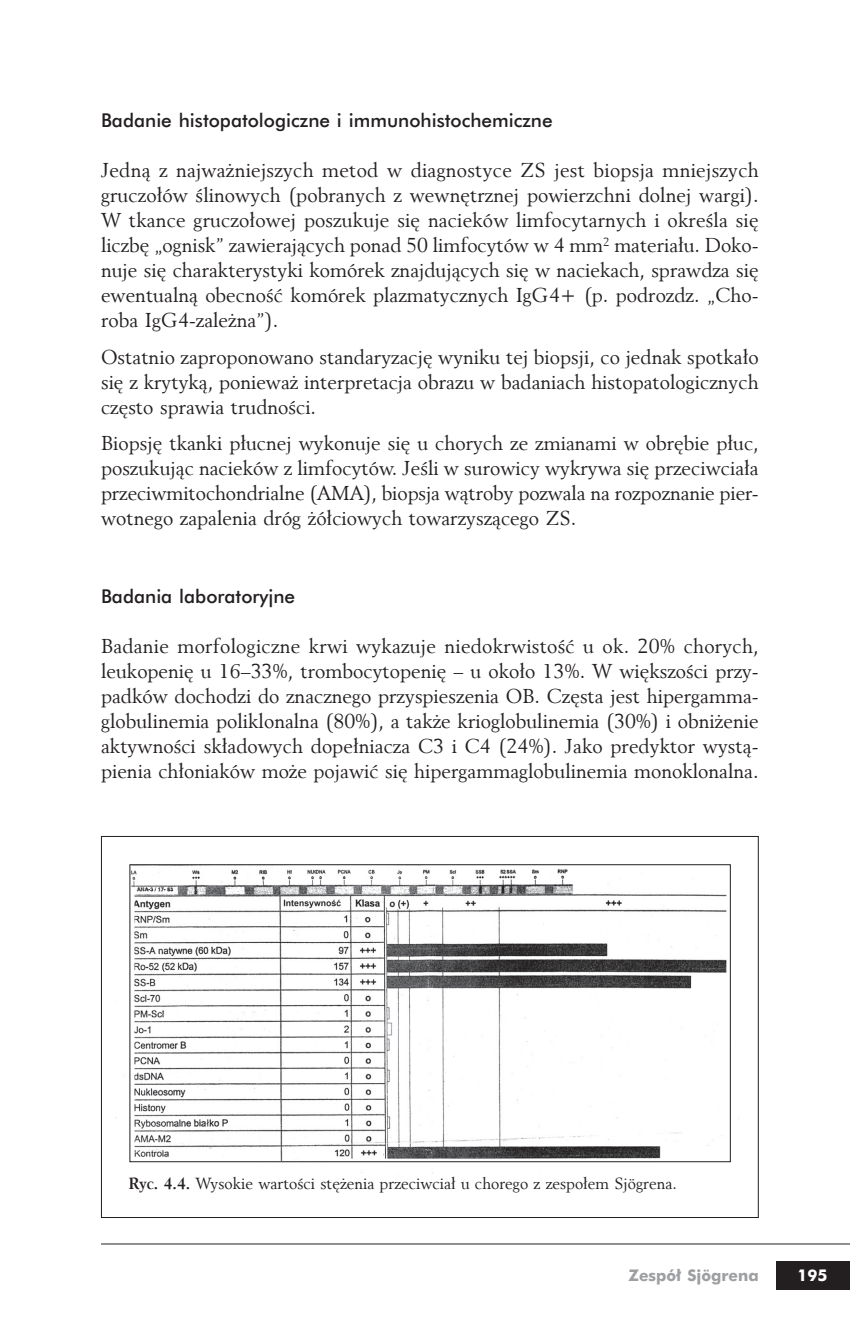
<style>
.page{position:relative;width:850px;height:1332px;background:#fff}
.page>*{position:absolute;margin:0;border:0;box-sizing:border-box;transform-origin:0 0}
.t1{font:20px/25px "Revival 565 EU";color:#231f20;text-align:justify}
.t2{font:19px "Futura Md EU";color:#231f20}
.t3{font:16px "Revival 565 EU";color:#231f20}
.t4{font:700 16px "Futura EU";color:#9d9fa2}
.t5{font:700 16px "Futura EU";color:#fff}
.s1{font-weight:700}
</style>
<div class="page">
<div style="left:776px;top:1261px;width:74px;height:28px;background:#231f20"></div>
<hr style="left:101px;top:1244px;width:749px;height:1px;background:#231f20">
<img style="left:115px;top:865px;width:624px;height:309px">
<p class="t2" style="left:101px;top:108px;width:453px">Badanie histopatologiczne i immunohistochemiczne</p>
<p class="t1" style="left:101px;top:158px;width:659px">Jedną z najważniejszych metod w diagnostyce ZS jest biopsja mniejszych gruczołów ślinowych (pobranych z wewnętrznej powierzchni dolnej wargi).<br>W tkance gruczołowej poszukuje się nacieków limfocytarnych i określa się liczbę „ognisk” zawierających ponad 50 limfocytów w 4 mm<sup>2</sup> materiału. Doko&shy;nuje się charakterystyki komórek znajdujących się w naciekach, sprawdza się ewentualną obecność komórek plazmatycznych IgG4+ (p. podrozdz. „Cho&shy;roba IgG4-zależna”).</p>
<p class="t1" style="left:101px;top:344px;width:659px">Ostatnio zaproponowano standaryzację wyniku tej biopsji, co jednak spotkało się z krytyką, ponieważ interpretacja obrazu w badaniach histopatologicznych często sprawia trudności.</p>
<p class="t1" style="left:101px;top:430px;width:659px">Biopsję tkanki płucnej wykonuje się u chorych ze zmianami w obrębie płuc, poszukując nacieków z limfocytów. Jeśli w surowicy wykrywa się przeciwciała przeciwmitochondrialne (AMA), biopsja wątroby pozwala na rozpoznanie pier&shy;wotnego zapalenia dróg żółciowych towarzyszącego ZS.</p>
<p class="t2" style="left:101px;top:585px;width:196px">Badania laboratoryjne</p>
<p class="t1" style="left:101px;top:634px;width:659px">Badanie morfologiczne krwi wykazuje niedokrwistość u ok. 20% chorych, leukopenię u 16–33%, trombocytopenię – u około 13%. W większości przy&shy;padków dochodzi do znacznego przyspieszenia OB. Częsta jest hipergamma&shy;globulinemia poliklonalna (80%), a także krioglobulinemia (30%) i obniżenie aktywności składowych dopełniacza C3 i C4 (24%). Jako predyktor wystą&shy;pienia chłoniaków może pojawić się hipergammaglobulinemia monoklonalna.</p>
<p class="t3" style="left:128px;top:1174px;width:550px"><span class="s1">Ryc. 4.4.</span> Wysokie wartości stężenia przeciwciał u chorego z zespołem Sjögrena.</p>
<p class="t4" style="left:628px;top:1266px;width:132px">Zespół Sjögrena</p>
<p class="t5" style="left:798px;top:1266px;width:31px">195</p>
</div>
